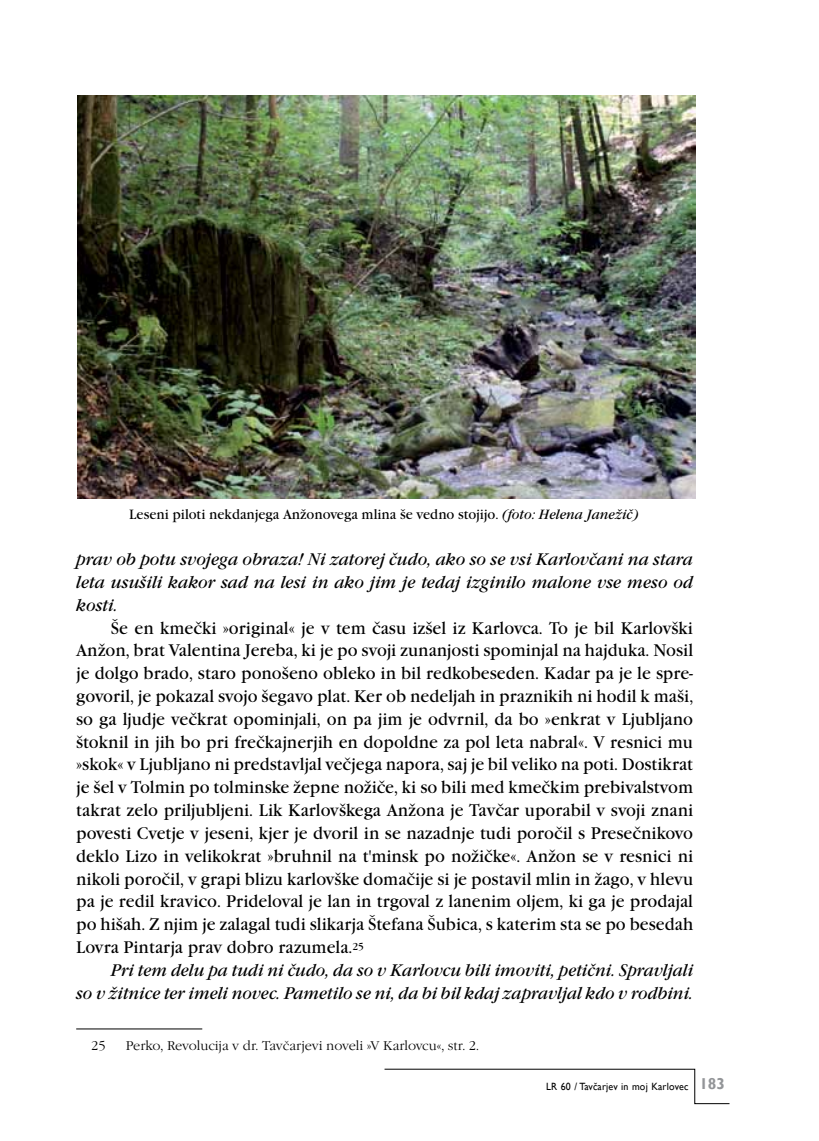
<style>
.page{position:relative;width:819px;height:1141px;background:#fff}
.page>*{position:absolute;margin:0;border:0;box-sizing:border-box;transform-origin:0 0}
.t1{font:17.5px/22.8px "Garamond Itc TEE";color:#000;text-align:justify;scale:.95 1}
.t2{font:italic 17.5px/22.8px "Garamond Itc TEE";color:#000;text-align:right;scale:.94 1}
.t3{font:italic 17.5px/22.8px "Garamond Itc TEE";color:#000;text-align:justify;scale:.95 1}
.t4{font:14px "Garamond Itc TEE";color:#000;scale:.95 1}
.t5{font:13.12px "Garamond Itc TEE Ligh";color:#000}
.t6{font:10.5px "Gill Sans";letter-spacing:.02em;color:#000;scale:.95 1}
.s1{font-style:italic}
.s2{font-weight:700;font-size:15.75px;color:#939598}
</style>
<div class="page">
<svg style="left:384px;top:1069px;width:346px;height:35px"></svg>
<hr style="left:76px;top:1029px;width:126px;height:1px;background:#000">
<img style="left:77px;top:95px;width:618px;height:403px">
<p class="t4" style="left:129px;top:506px;width:537px">Leseni piloti nekdanjega Anžonovega mlina še vedno stojijo. <span class="s1">(foto: Helena Janežič)</span></p>
<p class="t3" style="left:76px;top:548px;width:651px">prav ob potu svojega obraza! Ni zatorej čudo, ako so se vsi Karlovčani na stara leta usušili kakor sad na lesi in ako jim je tedaj izginilo malone vse meso od kosti.</p>
<p class="t1" style="left:76px;top:616px;width:651px;text-indent:35px">Še en kmečki »original« je v tem času izšel iz Karlovca. To je bil Karlovški Anžon, brat Valentina Jereba, ki je po svoji zunanjosti spominjal na hajduka. Nosil je dolgo brado, staro ponošeno obleko in bil redkobeseden. Kadar pa je le spre&shy;govoril, je pokazal svojo šegavo plat. Ker ob nedeljah in praznikih ni hodil k maši, so ga ljudje večkrat opominjali, on pa jim je odvrnil, da bo »enkrat v Ljubljano štoknil in jih bo pri frečkajnerjih en dopoldne za pol leta nabral«. V resnici mu »skok« v Ljubljano ni predstavljal večjega napora, saj je bil veliko na poti. Dostikrat je šel v Tolmin po tolminske žepne nožiče, ki so bili med kmečkim prebivalstvom takrat zelo priljubljeni. Lik Karlovškega Anžona je Tavčar uporabil v svoji znani povesti Cvetje v jeseni, kjer je dvoril in se nazadnje tudi poročil s Presečnikovo deklo Lizo in velikokrat »bruhnil na t'minsk po nožičke«. Anžon se v resnici ni nikoli poročil, v grapi blizu karlovške domačije si je postavil mlin in žago, v hlevu pa je redil kravico. Prideloval je lan in trgoval z lanenim oljem, ki ga je prodajal po hišah. Z njim je zalagal tudi slikarja Štefana Šubica, s katerim sta se po besedah Lovra Pintarja prav dobro razumela.<sup>25</sup></p>
<p class="t2" style="left:76px;top:959px;width:658px">Pri tem delu pa tudi ni čudo, da so v Karlovcu bili imoviti, petični. Spravljali<br>so v žitnice ter imeli novec. Pametilo se ni, da bi bil kdaj zapravljal kdo v rodbini.</p>
<p class="t5" style="left:91px;top:1038px;width:16px">25</p>
<p class="t5" style="left:126px;top:1038px;width:354px">Perko, Revolucija v dr. Tavčarjevi noveli »V Karlovcu«, str. 2.</p>
<p class="t6" style="left:546px;top:1080px;width:190px">LR 60 / Tavčarjev in moj Karlovec <span class="s2">183</span></p>
</div>
